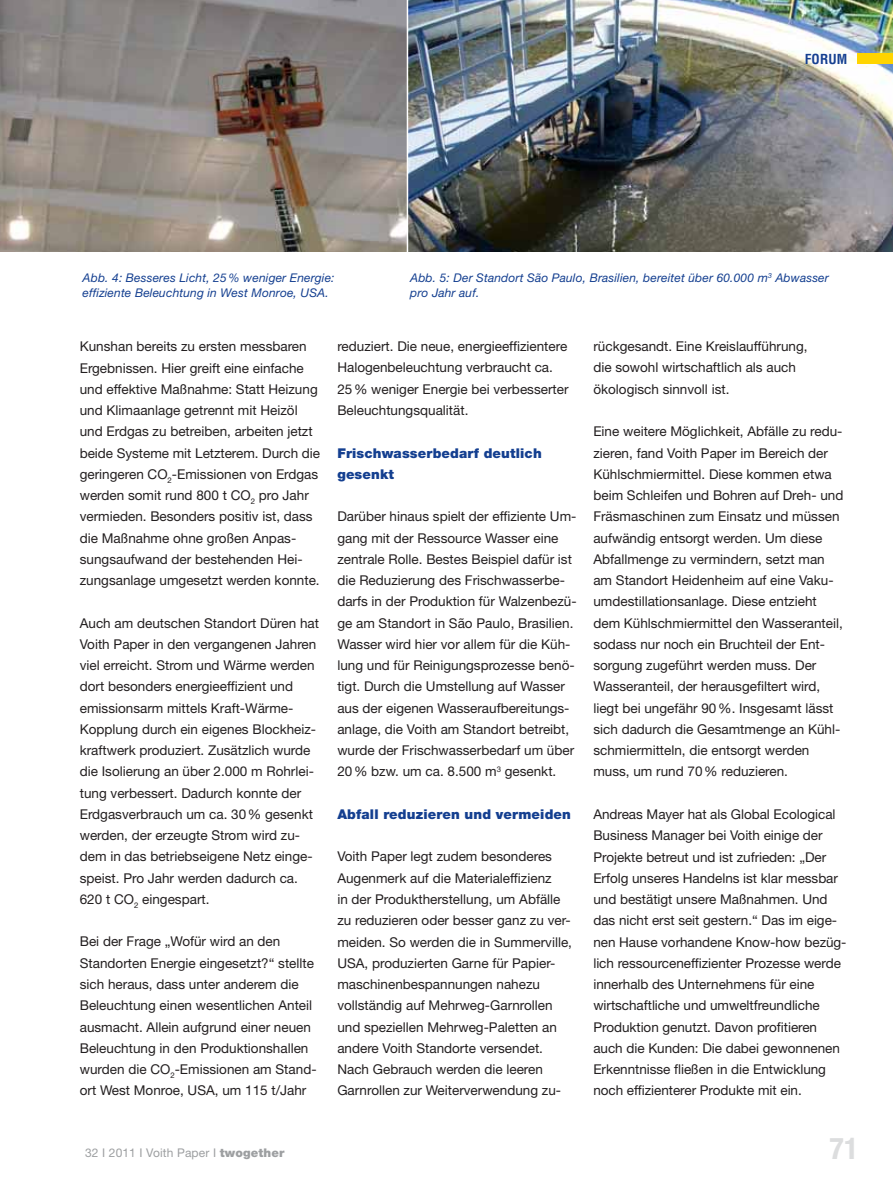
<style>
.page{position:relative;width:893px;height:1191px;background:#fff}
.page>*{position:absolute;margin:0;border:0;box-sizing:border-box;transform-origin:0 0}
.t1{font:700 condensed 30px "Helvetica Neue LT Pro";color:#dcddde}
.t2{font:13.5px/21.3px "Helvetica Neue LT Pro";color:#231f20}
.t3{font:900 13.5px/21.3px "Helvetica Neue LT Pro";letter-spacing:.01em;color:#143f90}
.t4{font:700 condensed 13.5px "Helvetica";letter-spacing:.01em;color:#143f90}
.t5{font:italic 12px/15px "Helvetica Neue LT Pro";letter-spacing:.01em;color:#143f90}
.t6{font:12px "Helvetica Neue LT Pro";letter-spacing:.01em;color:#9d9fa1}
.s1{font-weight:900}
</style>
<div class="page">
<img style="left:408px;top:0;width:484px;height:251px">
<svg style="left:0;top:0;width:406px;height:251px;background:#8d857f"></svg>
<div style="left:857px;top:54px;width:35px;height:10px;background:#ffd400"></div>
<p class="t4" style="left:804px;top:54px;width:44px">FORUM</p>
<p class="t5" style="left:83px;top:271px;width:253px">Abb. 4: Besseres Licht, 25 % weniger Energie: effiziente Beleuchtung in West Monroe, USA.</p>
<p class="t5" style="left:410px;top:271px;width:420px">Abb. 5: Der Standort São Paulo, Brasilien, bereitet über 60.000 m<sup>3</sup> Abwasser pro Jahr auf.</p>
<p class="t2" style="left:80px;top:337px;width:242px">Kunshan bereits zu ersten messbaren Ergebnissen. Hier greift eine einfache und effektive Maßnahme: Statt Heizung und Klimaanlage getrennt mit Heizöl und Erdgas zu betreiben, arbeiten jetzt beide Systeme mit Letzterem. Durch die geringeren CO<sub>2</sub>-Emissionen von Erdgas werden somit rund 800 t CO<sub>2</sub> pro Jahr vermieden. Besonders positiv ist, dass die Maßnahme ohne großen Anpas&shy;sungsaufwand der bestehenden Hei&shy;zungsanlage umgesetzt werden konnte.</p>
<p class="t2" style="left:80px;top:613px;width:241px">Auch am deutschen Standort Düren hat Voith Paper in den vergangenen Jahren viel erreicht. Strom und Wärme werden dort besonders energieeffizient und emissionsarm mittels Kraft-Wärme-Kopplung durch ein eigenes Blockheiz&shy;kraftwerk produziert. Zusätzlich wurde die Isolierung an über 2.000 m Rohrlei&shy;tung verbessert. Dadurch konnte der Erdgasverbrauch um ca. 30 % gesenkt werden, der erzeugte Strom wird zu&shy;dem in das betriebseigene Netz einge&shy;speist. Pro Jahr werden dadurch ca.<br>620 t CO<sub>2</sub> eingespart.</p>
<p class="t2" style="left:80px;top:932px;width:238px">Bei der Frage „Wofür wird an den Standorten Energie eingesetzt?“ stellte sich heraus, dass unter anderem die Beleuchtung einen wesentlichen Anteil ausmacht. Allein aufgrund einer neuen Beleuchtung in den Produktionshallen wurden die CO<sub>2</sub>-Emissionen am Stand&shy;ort West Monroe, USA, um 115 t/Jahr</p>
<p class="t2" style="left:337px;top:337px;width:233px">reduziert. Die neue, energieeffizientere Halogenbeleuchtung verbraucht ca.<br>25 % weniger Energie bei verbesserter Beleuchtungsqualität.</p>
<p class="t3" style="left:337px;top:443px;width:206px">Frischwasserbedarf deutlich gesenkt</p>
<p class="t2" style="left:337px;top:507px;width:241px">Darüber hinaus spielt der effiziente Um&shy;gang mit der Ressource Wasser eine zentrale Rolle. Bestes Beispiel dafür ist die Reduzierung des Frischwasserbe&shy;darfs in der Produktion für Walzenbezü&shy;ge am Standort in São Paulo, Brasilien.<br>Wasser wird hier vor allem für die Küh&shy;lung und für Reinigungsprozesse benö&shy;tigt. Durch die Umstellung auf Wasser aus der eigenen Wasseraufbereitungs&shy;anlage, die Voith am Standort betreibt, wurde der Frischwasserbedarf um über 20 % bzw. um ca. 8.500 m<sup>3</sup> gesenkt.</p>
<p class="t3" style="left:337px;top:805px;width:235px">Abfall reduzieren und vermeiden</p>
<p class="t2" style="left:337px;top:847px;width:236px">Voith Paper legt zudem besonderes Augenmerk auf die Materialeffizienz<br>in der Produktherstellung, um Abfälle zu reduzieren oder besser ganz zu ver&shy;meiden. So werden die in Summerville, USA, produzierten Garne für Papier&shy;maschinenbespannungen nahezu vollständig auf Mehrweg-Garnrollen und speziellen Mehrweg-Paletten an andere Voith Standorte versendet.<br>Nach Gebrauch werden die leeren Garnrollen zur Weiterverwendung zu-</p>
<p class="t2" style="left:593px;top:337px;width:216px">rückgesandt. Eine Kreislaufführung, die sowohl wirtschaftlich als auch ökologisch sinnvoll ist.</p>
<p class="t2" style="left:593px;top:422px;width:251px">Eine weitere Möglichkeit, Abfälle zu redu&shy;zieren, fand Voith Paper im Bereich der Kühlschmiermittel. Diese kommen etwa beim Schleifen und Bohren auf Dreh- und Fräsmaschinen zum Einsatz und müssen aufwändig entsorgt werden. Um diese Abfallmenge zu vermindern, setzt man am Standort Heidenheim auf eine Vaku&shy;umdestillationsanlage. Diese entzieht dem Kühlschmiermittel den Wasseranteil, sodass nur noch ein Bruchteil der Ent&shy;sorgung zugeführt werden muss. Der Wasseranteil, der herausgefiltert wird, liegt bei ungefähr 90 %. Insgesamt lässt sich dadurch die Gesamtmenge an Kühl&shy;schmiermitteln, die entsorgt werden muss, um rund 70 % reduzieren.</p>
<p class="t2" style="left:593px;top:805px;width:255px">Andreas Mayer hat als Global Ecological Business Manager bei Voith einige der Projekte betreut und ist zufrieden: „Der Erfolg unseres Handelns ist klar messbar und bestätigt unsere Maßnahmen. Und das nicht erst seit gestern.“ Das im eige&shy;nen Hause vorhandene Know-how bezüg&shy;lich ressourceneffizienter Prozesse werde innerhalb des Unternehmens für eine wirtschaftliche und umweltfreundliche Produktion genutzt. Davon profitieren auch die Kunden: Die dabei gewonnenen Erkenntnisse fließen in die Entwicklung noch effizienterer Produkte mit ein.</p>
<p class="t6" style="left:85px;top:1148px;width:201px">32 I 2011 I Voith Paper I <span class="s1">twogether</span></p>
<h1 class="t1" style="left:829px;top:1138px;width:31px">71</h1>
</div>
